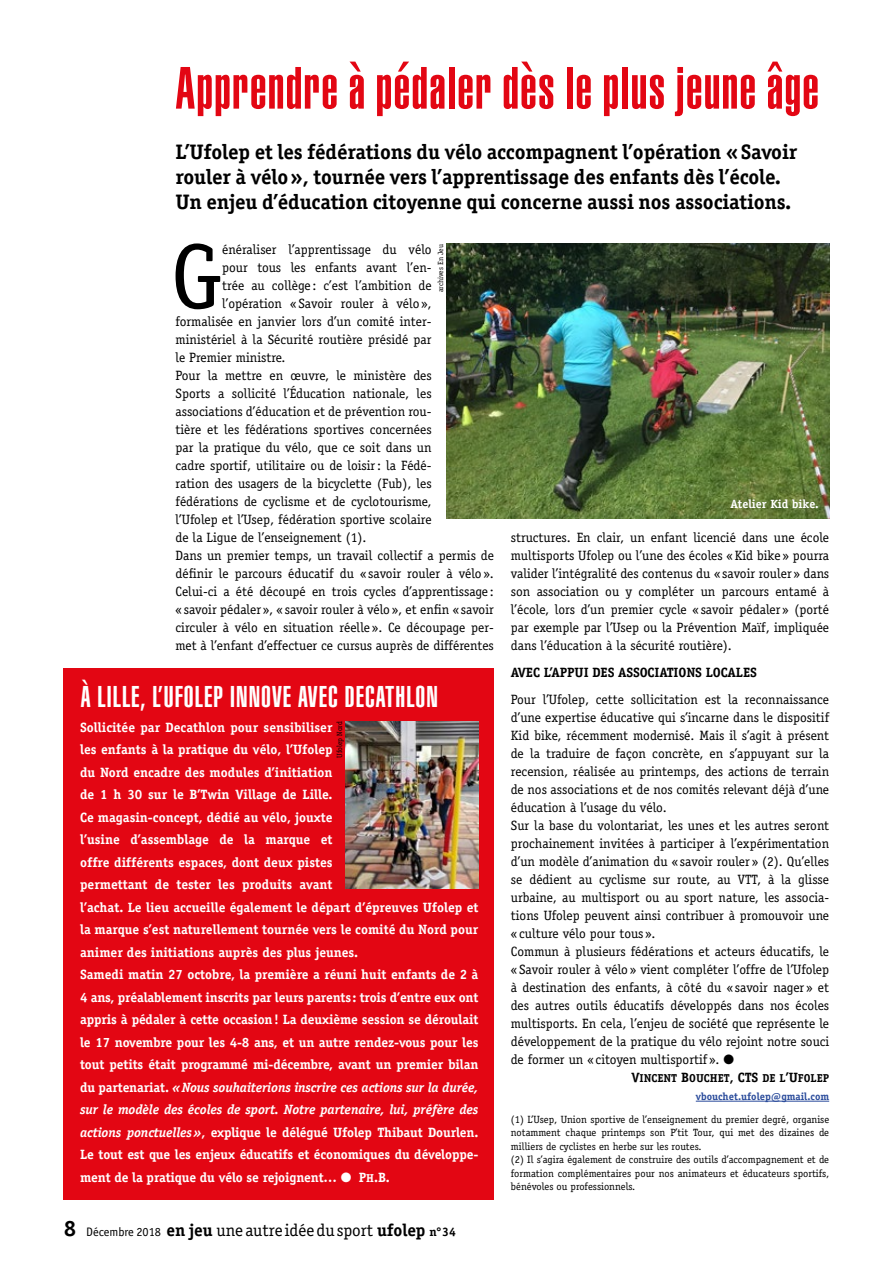
<style>
.page{position:relative;width:893px;height:1263px;background:#fff}
.page>*{position:absolute;margin:0;border:0;box-sizing:border-box;transform-origin:0 0}
.t1{font:92.4px "Officina Serif";color:#000}
.t2{font:900 extra-condensed 58.5px "Helvetica";letter-spacing:.025em;color:#e30613}
.t3{font:900 extra-condensed 29.55px "Helvetica";letter-spacing:.035em;color:#fff}
.t4{font:700 21px/24.8px "Officina Serif";letter-spacing:-.01em;color:#000}
.t5{font:17.25px "Officina Serif";letter-spacing:-.005em;color:#000}
.t6{font:13.5px/18px "Officina Serif";color:#000;text-align:justify}
.t7{font:700 13.5px/22.5px "Officina Serif";color:#fff}
.t8{font:700 13.5px "Officina Serif";letter-spacing:-.01em;color:#000}
.t9{font:700 12px "Officina Serif";color:#fff}
.t10{font:11.55px "Officina Serif Bold SC850";color:#000}
.t11{font:10.5px/13.5px "Officina Serif";color:#000}
.t12{font:700 10.5px "Officina Serif";color:#2a4b9b}
.t13{font:7.5px "Officina Serif";color:#000}
.s1{font-style:italic}
.s2{font-family:"Officina Serif Bold SC850";font-weight:400}
.s3{font-family:"Officina Serif Bold SC850";font-weight:400;font-size:11.55px}
.s4{font-weight:700;font-size:22.2px}
.s5{font-family:"Officina Sans";font-size:12.3px}
.s6{font-weight:700}
.s7{font-weight:700;font-size:12.3px}
.s8{font-size:13.5px}
</style>
<div class="page">
<hr style="left:892px;top:552px;width:1px;height:711px;background:#164194">
<hr style="left:696px;top:1101px;width:133px;height:1px;background:#2a4b9b">
<img style="left:446px;top:244px;width:383px;height:275px">
<div style="left:64px;top:668px;width:430px;height:531px;background:#e30613"></div>
<img style="left:345px;top:721px;width:133px;height:168px">
<h2 class="t2" style="left:176px;top:55px;width:645px">Apprendre à pédaler dès le plus jeune âge</h2>
<h3 class="t4" style="left:176px;top:140px;width:623px">L’Ufolep et les fédérations du vélo accompagnent l’opération «Savoir rouler à vélo», tournée vers l’apprentissage des enfants dès l’école.<br>Un enjeu d’éducation citoyenne qui concerne aussi nos associations.</h3>
<h1 class="t1" style="left:171px;top:223px;width:53px">G</h1>
<p class="t6" style="left:222px;top:240px;width:211px">énéraliser l’apprentissage du vélo</p>
<p class="t13" style="left:436px;top:292px;width:50px;rotate:-90deg">archives En Jeu</p>
<p class="t6" style="left:222px;top:258px;width:211px">pour tous les enfants avant l’en-</p>
<p class="t6" style="left:222px;top:276px;width:211px">trée au collège : c’est l’ambition de</p>
<p class="t6" style="left:222px;top:294px;width:211px">l’opération « Savoir rouler à vélo »,</p>
<p class="t6" style="left:176px;top:312px;width:258px">formalisée en janvier lors d’un comité inter-</p>
<p class="t6" style="left:176px;top:330px;width:258px">ministériel à la Sécurité routière présidé par</p>
<p class="t6" style="left:176px;top:348px;width:112px">le Premier ministre.</p>
<p class="t6" style="left:176px;top:366px;width:258px">Pour la mettre en œuvre, le ministère des</p>
<p class="t6" style="left:176px;top:384px;width:258px">Sports a sollicité l’Éducation nationale, les</p>
<p class="t6" style="left:176px;top:402px;width:258px">associations d’éducation et de prévention rou-</p>
<p class="t6" style="left:176px;top:420px;width:258px">tière et les fédérations sportives concernées</p>
<p class="t6" style="left:176px;top:438px;width:257px">par la pratique du vélo, que ce soit dans un</p>
<p class="t6" style="left:176px;top:456px;width:258px">cadre sportif, utilitaire ou de loisir: la Fédé-</p>
<p class="t6" style="left:176px;top:474px;width:258px">ration des usagers de la bicyclette (Fub), les</p>
<p class="t6" style="left:176px;top:492px;width:258px">fédérations de cyclisme et de cyclotourisme,</p>
<p class="t6" style="left:176px;top:510px;width:258px">l’Ufolep et l’Usep, fédération sportive scolaire</p>
<p class="t6" style="left:176px;top:528px;width:193px">de la Ligue de l’enseignement (1).</p>
<p class="t6" style="left:176px;top:546px;width:320px">Dans un premier temps, un travail collectif a permis de</p>
<p class="t6" style="left:176px;top:564px;width:320px">définir le parcours éducatif du « savoir rouler à vélo».</p>
<p class="t6" style="left:176px;top:582px;width:320px">Celui-ci a été découpé en trois cycles d’apprentissage :</p>
<p class="t6" style="left:176px;top:600px;width:320px">« savoir pédaler », « savoir rouler à vélo», et enfin « savoir</p>
<p class="t6" style="left:176px;top:618px;width:320px">circuler à vélo en situation réelle ». Ce découpage per-</p>
<p class="t6" style="left:176px;top:636px;width:320px">met à l’enfant d’effectuer ce cursus auprès de différentes</p>
<h3 class="t3" style="left:81px;top:680px;width:359px">À LILLE, L’UFOLEP INNOVE AVEC DECATHLON</h3>
<p class="t13" style="left:335px;top:758px;width:38px;rotate:-90deg">Ufolep Nord</p>
<p class="t7" style="left:80px;top:716px;width:400px">Sollicitée par Decathlon pour sensibiliser<br>les enfants à la pratique du vélo, l’Ufolep<br>du Nord encadre des modules d’initiation<br>de 1 h 30 sur le B’Twin Village de Lille.<br>Ce magasin-concept, dédié au vélo, jouxte<br>l’usine d’assemblage de la marque et<br>offre différents espaces, dont deux pistes<br>permettant de tester les produits avant<br>l’achat. Le lieu accueille également le départ d’épreuves Ufolep et la marque s’est naturellement tournée vers le comité du Nord pour animer des initiations auprès des plus jeunes.<br>Samedi matin 27 octobre, la première a réuni huit enfants de 2 à 4 ans, préalablement inscrits par leurs parents: trois d’entre eux ont appris à pédaler à cette occasion! La deuxième session se déroulait le 17 novembre pour les 4-8 ans, et un autre rendez-vous pour les tout petits était programmé mi-décembre, avant un premier bilan du partenariat. <span class="s1">«Nous souhaiterions inscrire ces actions sur la durée, sur le modèle des écoles de sport. Notre partenaire, lui, préfère des actions ponctuelles»</span>, explique le délégué Ufolep Thibaut Dourlen.<br>Le tout est que les enjeux éducatifs et économiques du développe&shy;ment de la pratique du vélo se rejoignent… ● <span class="s2">P</span><span class="s3">H</span><span class="s2">.B.</span></p>
<p class="t5" style="left:64px;top:1220px;width:394px"><span class="s4">8</span> <span class="s5">Décembre 2018</span> <span class="s6">en jeu</span> une autre idée du sport <span class="s6">ufolep</span> <span class="s7">n°34</span></p>
<p class="t9" style="left:731px;top:496px;width:89px">Atelier Kid bike.</p>
<p class="t6" style="left:511px;top:528px;width:320px">structures. En clair, un enfant licencié dans une école multisports Ufolep ou l’une des écoles «Kid bike » pourra valider l’intégralité des contenus du « savoir rouler » dans son association ou y compléter un parcours entamé à l’école, lors d’un premier cycle « savoir pédaler » (porté par exemple par l’Usep ou la Prévention Maïf, impliquée dans l’éducation à la sécurité routière).</p>
<p class="t8" style="left:511px;top:664px;width:247px">AVEC L’APPUI DES ASSOCIATIONS LOCALES</p>
<p class="t6" style="left:511px;top:690px;width:320px;text-align:left">Pour l’Ufolep, cette sollicitation est la reconnaissance d’une expertise éducative qui s’incarne dans le dispositif Kid bike, récemment modernisé. Mais il s’agit à présent de la traduire de façon concrète, en s’appuyant sur la recension, réalisée au printemps, des actions de terrain de nos associations et de nos comités relevant déjà d’une éducation à l’usage du vélo.<br>Sur la base du volontariat, les unes et les autres seront prochainement invitées à participer à l’expérimentation d’un modèle d’animation du « savoir rouler » (2). Qu’elles se dédient au cyclisme sur route, au VTT, à la glisse urbaine, au multisport ou au sport nature, les associa&shy;tions Ufolep peuvent ainsi contribuer à promouvoir une « culture vélo pour tous ».<br>Commun à plusieurs fédérations et acteurs éducatifs, le « Savoir rouler à vélo » vient compléter l’offre de l’Ufolep à destination des enfants, à côté du « savoir nager » et des autres outils éducatifs développés dans nos écoles multisports. En cela, l’enjeu de société que représente le développement de la pratique du vélo rejoint notre souci de former un « citoyen multisportif ». ●</p>
<p class="t10" style="left:631px;top:1071px;width:114px"><span class="s8">V</span>INCENT <span class="s8">B</span>OUCHET<span class="s8">, CTS</span></p>
<p class="t10" style="left:762px;top:1071px;width:68px">DE L<span class="s8">’U</span>FOLEP</p>
<p class="t12" style="left:696px;top:1090px;width:135px">vbouchet.ufolep@gmail.com</p>
<p class="t11" style="left:511px;top:1112px;width:320px">(1) L’Usep, Union sportive de l’enseignement du premier degré, organise notamment chaque printemps son P’tit Tour, qui met des dizaines de milliers de cyclistes en herbe sur les routes.<br>(2) Il s’agira également de construire des outils d’accompagnement et de formation complémentaires pour nos animateurs et éducateurs sportifs, bénévoles ou professionnels.</p>
</div>
